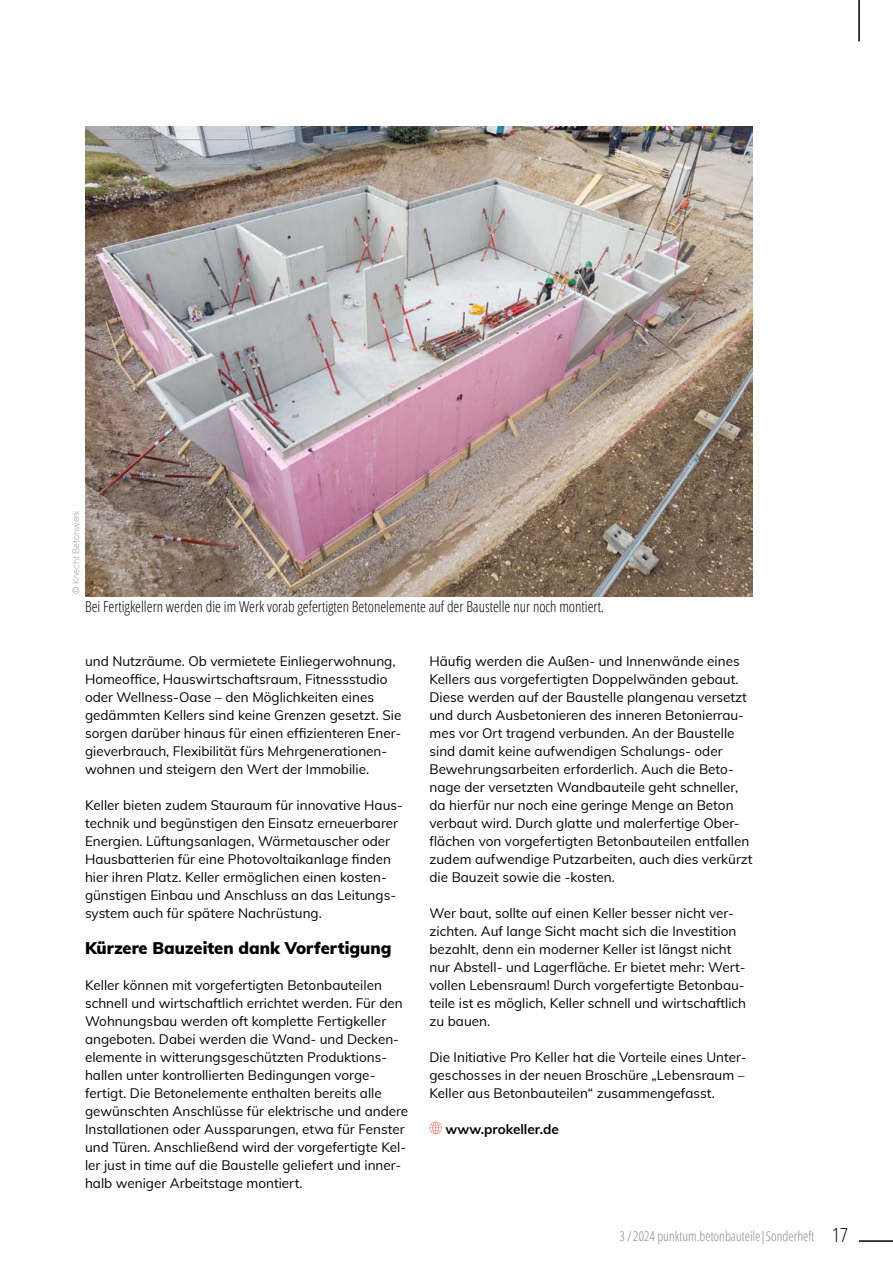
<style>
.page{position:relative;width:893px;height:1263px;background:#fff}
.page>*{position:absolute;margin:0;border:0;box-sizing:border-box;transform-origin:0 0}
.t1{font:900 16.5px "Muli";color:#000}
.t2{font:300 condensed 15px "Open Sans";color:#000}
.t3{font:13.5px/18px "Muli";color:#000}
.t4{font:300 condensed 13.5px "Open Sans";color:#878787}
.t5{font:700 13.5px "Muli";color:#000}
.t6{font:200 9px "Muli";color:#878787}
.s1{font-size:19.5px;color:#000}
</style>
<div class="page">
<svg style="left:429px;top:1122px;width:13px;height:12px"></svg>
<img style="left:85px;top:126px;width:668px;height:471px">
<hr style="left:859px;top:1240px;width:34px;height:2px;background:#000">
<hr style="left:858px;top:0;width:2px;height:41px;background:#000">
<p class="t6" style="left:69px;top:594px;width:85px;rotate:-90deg">© Knecht Betonwerk</p>
<p class="t2" style="left:85px;top:596px;width:520px">Bei Fertigkellern werden die im Werk vorab gefertigten Betonelemente auf der Baustelle nur noch montiert.</p>
<p class="t3" style="left:85px;top:651px;width:318px">und Nutzräume. Ob vermietete Einliegerwohnung, Homeoffice, Hauswirtschaftsraum, Fitnessstudio oder Wellness-Oase – den Möglichkeiten eines gedämmten Kellers sind keine Grenzen gesetzt. Sie sorgen darüber hinaus für einen effizienteren Ener&shy;gieverbrauch, Flexibilität fürs Mehrgenerationen&shy;wohnen und steigern den Wert der Immobilie.</p>
<p class="t3" style="left:85px;top:795px;width:319px">Keller bieten zudem Stauraum für innovative Haus&shy;technik und begünstigen den Einsatz erneuerbarer Energien. Lüftungsanlagen, Wärmetauscher oder Hausbatterien für eine Photovoltaikanlage finden hier ihren Platz. Keller ermöglichen einen kosten&shy;günstigen Einbau und Anschluss an das Leitungs&shy;system auch für spätere Nachrüstung.</p>
<p class="t1" style="left:85px;top:936px;width:308px">Kürzere Bauzeiten dank Vorfertigung</p>
<p class="t3" style="left:85px;top:975px;width:325px">Keller können mit vorgefertigten Betonbauteilen schnell und wirtschaftlich errichtet werden. Für den Wohnungsbau werden oft komplette Fertigkeller angeboten. Dabei werden die Wand- und Decken&shy;elemente in witterungsgeschützten Produktions&shy;hallen unter kontrollierten Bedingungen vorge&shy;fertigt. Die Betonelemente enthalten bereits alle gewünschten Anschlüsse für elektrische und andere Installationen oder Aussparungen, etwa für Fenster und Türen. Anschließend wird der vorgefertigte Kel&shy;ler just in time auf die Baustelle geliefert und inner&shy;halb weniger Arbeitstage montiert.</p>
<p class="t3" style="left:429px;top:651px;width:325px">Häufig werden die Außen- und Innenwände eines Kellers aus vorgefertigten Doppelwänden gebaut.<br>Diese werden auf der Baustelle plangenau versetzt und durch Ausbetonieren des inneren Betonierrau&shy;mes vor Ort tragend verbunden. An der Baustelle sind damit keine aufwendigen Schalungs- oder Bewehrungsarbeiten erforderlich. Auch die Beto&shy;nage der versetzten Wandbauteile geht schneller, da hierfür nur noch eine geringe Menge an Beton verbaut wird. Durch glatte und malerfertige Ober&shy;flächen von vorgefertigten Betonbauteilen entfallen zudem aufwendige Putzarbeiten, auch dies verkürzt die Bauzeit sowie die -kosten.</p>
<p class="t3" style="left:429px;top:903px;width:318px">Wer baut, sollte auf einen Keller besser nicht ver&shy;zichten. Auf lange Sicht macht sich die Investition bezahlt, denn ein moderner Keller ist längst nicht nur Abstell- und Lagerfläche. Er bietet mehr: Wert&shy;vollen Lebensraum! Durch vorgefertigte Betonbau&shy;teile ist es möglich, Keller schnell und wirtschaftlich zu bauen.</p>
<p class="t3" style="left:429px;top:1047px;width:319px">Die Initiative Pro Keller hat die Vorteile eines Unter&shy;geschosses in der neuen Broschüre „Lebensraum –<br>Keller aus Betonbauteilen“ zusammengefasst.</p>
<p class="t5" style="left:446px;top:1119px;width:115px">www.prokeller.de</p>
<p class="t4" style="left:620px;top:1227px;width:230px">3 / 2024 punktum.betonbauteile|Sonderheft <span class="s1">17</span></p>
</div>
